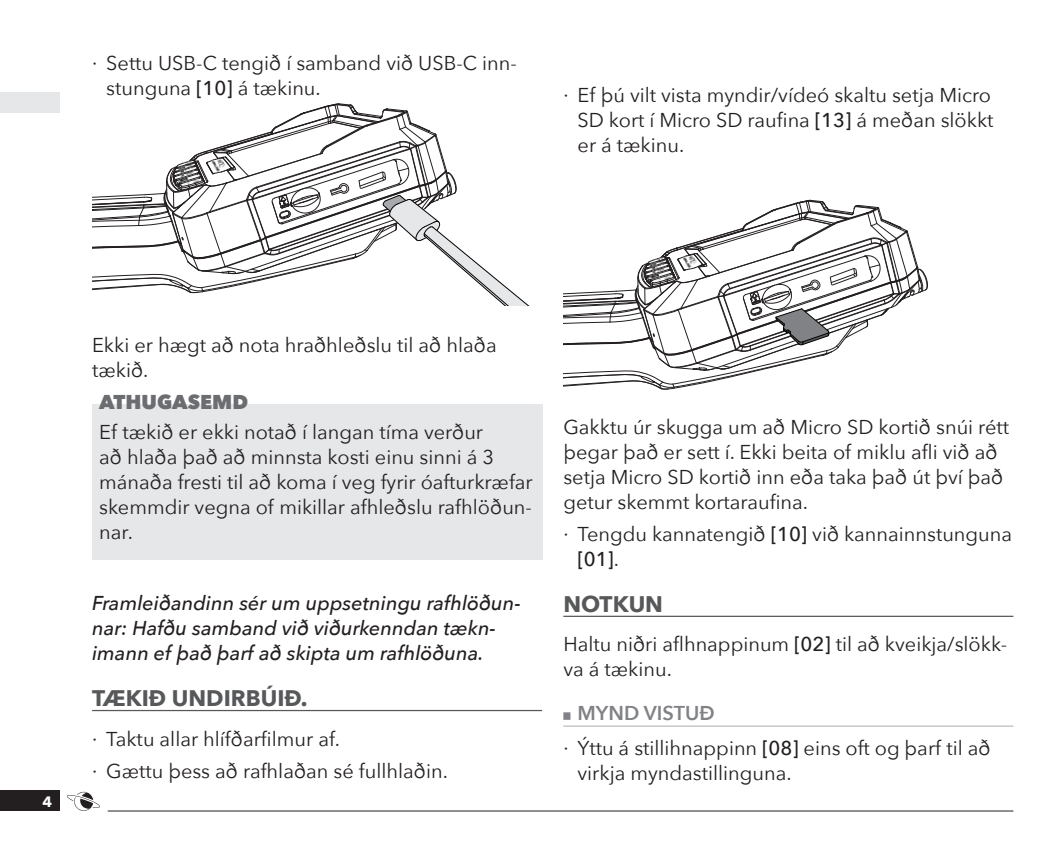
<style>
.page{position:relative;width:1063px;height:851px;background:#fff}
.page>*{position:absolute;margin:0;border:0;box-sizing:border-box;transform-origin:0 0}
.TITLE_-_NIV1{font:700 22.5px "Avenir Next";color:#57585a}
.TEKST_-_NOTE_IMPORTANT{font:20px/25px "Avenir Next";color:#231f20}
.TEKST{font:20px/25px "Avenir Next";color:#231f20}
.TEKST-2{font:italic 500 20px/25px "Avenir Next";color:#231f20}
.TITLE_-_NOTE_IMPORTANT{font:800 20px "Avenir Next";color:#6c6d70}
.TITLE_-_NIV2{font:600 20px "Avenir Next";color:#808285}
.t1{font:700 15px "Avenir Next";color:#fff}
.s1{font-weight:500}
</style>
<div class="page">
<svg style="left:67px;top:791px;width:33px;height:19px"></svg>
<div style="left:0;top:790px;width:59px;height:20px;background:#231f20"></div>
<hr style="left:108px;top:810px;width:905px;height:1px;background:#231f20">
<div style="left:0;top:92px;width:59px;height:21px;background:#e6e7e9"></div>
<div style="left:92px;top:404px;width:450px;height:156px;background:#e6e7e9"></div>
<hr style="left:92px;top:709px;width:450px;height:2px;background:#57585a">
<svg style="left:92px;top:103px;width:436px;height:202px"></svg>
<img style="left:208px;top:156px;width:19px;height:18px">
<img style="left:172px;top:157px;width:29px;height:31px">
<hr style="left:563px;top:615px;width:450px;height:2px;background:#57585a">
<div style="left:563px;top:712px;width:7px;height:7px;background:#808285"></div>
<hr style="left:563px;top:725px;width:450px;height:1px;background:#bcbdc0">
<svg style="left:563px;top:200px;width:365px;height:189px"></svg>
<img style="left:680px;top:252px;width:18px;height:18px">
<img style="left:643px;top:254px;width:29px;height:30px">
<p class="TEKST_-_NOTE_IMPORTANT" style="left:106px;top:49px;width:412px;text-indent:-14px">· Settu USB-C tengið í samband við USB-C inn&shy;stunguna <span class="s1">[10]</span> á tækinu.</p>
<p class="TEKST_-_NOTE_IMPORTANT" style="left:578px;top:81px;width:417px;text-align:justify;text-indent:-14px">· Ef þú vilt vista myndir/vídeó skaltu setja Micro SD kort í Micro SD raufina <span class="s1">[13]</span> á meðan slökkt er á tækinu.</p>
<p class="t1" style="left:42px;top:788px;width:11px">4</p>
<p class="TEKST" style="left:92px;top:331px;width:406px">Ekki er hægt að nota hraðhleðslu til að hlaða tækið.</p>
<p class="TITLE_-_NOTE_IMPORTANT" style="left:99px;top:389px;width:150px">ATHUGASEMD</p>
<p class="TEKST_-_NOTE_IMPORTANT" style="left:99px;top:418px;width:435px">Ef tækið er ekki notað í langan tíma verður<br>að hlaða það að minnsta kosti einu sinni á 3 mánaða fresti til að koma í veg fyrir óafturkræfar skemmdir vegna of mikillar afhleðslu rafhlöðun&shy;nar.</p>
<p class="TEKST-2" style="left:92px;top:589px;width:430px">Framleiðandinn sér um uppsetningu rafhlöðun&shy;nar: Hafðu samband við viðurkenndan tækn&shy;imann ef það þarf að skipta um rafhlöðuna.</p>
<p class="TITLE_-_NIV1" style="left:92px;top:679px;width:217px">TÆKIÐ UNDIRBÚIÐ.</p>
<p class="TEKST_-_NOTE_IMPORTANT" style="left:92px;top:725px;width:250px">· Taktu allar hlífðarfilmur af.</p>
<p class="TEKST_-_NOTE_IMPORTANT" style="left:92px;top:757px;width:357px">· Gættu þess að rafhlaðan sé fullhlaðin.</p>
<p class="TEKST" style="left:563px;top:413px;width:447px">Gakktu úr skugga um að Micro SD kortið snúi rétt þegar það er sett í. Ekki beita of miklu afli við að setja Micro SD kortið inn eða taka það út því það getur skemmt kortaraufina.</p>
<p class="TEKST_-_NOTE_IMPORTANT" style="left:578px;top:520px;width:436px;text-indent:-14px">· Tengdu kannatengið <span class="s1">[10]</span> við kannainnstunguna <span class="s1">[01]</span>.</p>
<p class="TITLE_-_NIV1" style="left:563px;top:584px;width:101px">NOTKUN</p>
<p class="TEKST" style="left:563px;top:631px;width:445px">Haltu niðri aflhnappinum <span class="s1">[02]</span> til að kveikja/slökk&shy;va á tækinu.</p>
<p class="TITLE_-_NIV2" style="left:578px;top:696px;width:139px">MYND VISTUÐ</p>
<p class="TEKST_-_NOTE_IMPORTANT" style="left:578px;top:734px;width:415px;text-indent:-14px">· Ýttu á stillihnappinn <span class="s1">[08]</span> eins oft og þarf til að virkja myndastillinguna.</p>
</div>
